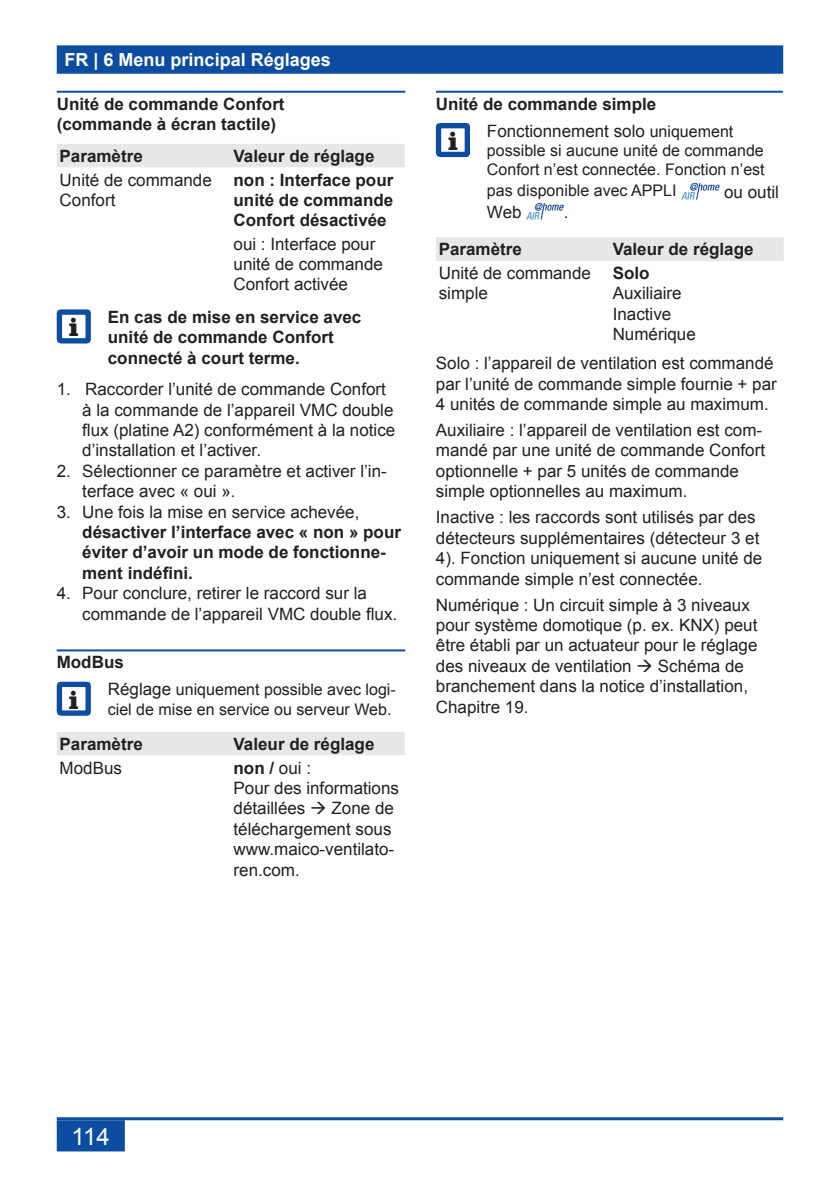
<style>
.page{position:relative;width:840px;height:1191px;background:#fff}
.page>*{position:absolute;margin:0;border:0;box-sizing:border-box;transform-origin:0 0}
.t1{font:900 26.6px "Clarendon BT";color:#231f20}
.t2{font:24px "Arial";color:#fff}
.t3{font:700 18px "Arial";color:#fff}
.Grundtext{font:17px/20.4px "Arial";color:#231f20}
.Handlung{font:17px/20.4px "Arial";color:#231f20}
.Tabelleninhalt_8_5pt{font:17px/20.4px "Arial";color:#231f20}
.Handlung-2{font:700 17px/20.4px "Arial";color:#231f20}
.Überschrift_03{font:700 17px/20.4px "Arial";color:#231f20}
.Tabellenkopf_8_5pt{font:700 17px "Arial";color:#231f20}
.Hinweis-Überschrift{font:700 17px/20.4px "Arial";color:#231f20}
.Tabelleninhalt_8_5pt-2{font:700 17px/20.4px "Arial";color:#231f20;text-align:justify}
.Hinweis-Überschrift-2{font:17px "Arial";color:#231f20}
.Hinweis-Überschrift-3{font:16px/19.8px "Arial";color:#231f20}
.s1{font-weight:400}
.s2{font-size:17px}
.s3{font-weight:700}
.s4{font-size:16px}
</style>
<div class="page">
<div style="left:58px;top:46px;width:723px;height:27px;background:#0d4da1"></div>
<div style="left:57px;top:45px;width:725px;height:29px;border:2px solid #0d4da1"></div>
<div style="left:58px;top:1121px;width:66px;height:29px;background:#0d4da1"></div>
<div style="left:57px;top:1120px;width:68px;height:31px;border:2px solid #0d4da1"></div>
<hr style="left:57px;top:1117px;width:725px;height:3px;background:#0d4da1">
<hr style="left:57px;top:91px;width:348px;height:2px;background:#0d4da1">
<hr style="left:57px;top:649px;width:348px;height:2px;background:#0d4da1">
<div style="left:57px;top:144px;width:347px;height:23px;background:#e6e7e9"></div>
<svg style="left:57px;top:309px;width:34px;height:34px"></svg>
<svg style="left:57px;top:682px;width:34px;height:34px"></svg>
<div style="left:57px;top:732px;width:347px;height:23px;background:#e6e7e9"></div>
<hr style="left:435px;top:91px;width:347px;height:2px;background:#0d4da1">
<svg style="left:435px;top:123px;width:34px;height:34px"></svg>
<img style="left:681px;top:182px;width:38px;height:17px">
<img style="left:526px;top:203px;width:37px;height:17px">
<div style="left:436px;top:237px;width:347px;height:24px;background:#e6e7e9"></div>
<p class="t3" style="left:64px;top:48px;width:268px">FR | 6 Menu principal Réglages</p>
<p class="Überschrift_03" style="left:57px;top:94px;width:229px">Unité de commande Confort (commande à écran tactile)</p>
<p class="Tabellenkopf_8_5pt" style="left:60px;top:145px;width:85px">Paramètre</p>
<p class="Tabellenkopf_8_5pt" style="left:233px;top:145px;width:142px">Valeur de réglage</p>
<p class="Tabelleninhalt_8_5pt" style="left:60px;top:170px;width:154px">Unité de commande<br>Confort</p>
<p class="Tabelleninhalt_8_5pt-2" style="left:233px;top:170px;width:161px">non : Interface pour unité de commande Confort désactivée</p>
<p class="Tabelleninhalt_8_5pt" style="left:233px;top:234px;width:151px">oui : Interface pour unité de commande<br>Confort activée</p>
<p class="t1" style="left:69px;top:311px;width:11px">i</p>
<p class="Hinweis-Überschrift" style="left:108px;top:307px;width:255px">En cas de mise en service avec unité de commande Confort connecté à court terme.</p>
<p class="Handlung" style="left:82px;top:379px;width:314px;text-indent:-26px">1. Raccorder l’unité de commande Confort à la commande de l’appareil VMC double flux (platine A2) conformément à la notice d’installation et l’activer.</p>
<p class="Handlung" style="left:82px;top:461px;width:306px;text-indent:-26px">2. Sélectionner ce paramètre et activer l’in&shy;terface avec « oui ».</p>
<p class="Handlung-2" style="left:82px;top:502px;width:320px;text-indent:-26px"><span class="s1">3. Une fois la mise en service achevée, </span>désactiver l’interface avec « non » pour éviter d’avoir un mode de fonctionne&shy;ment indéfini.</p>
<p class="Handlung" style="left:82px;top:583px;width:316px;text-indent:-26px">4. Pour conclure, retirer le raccord sur la commande de l’appareil VMC double flux.</p>
<p class="Überschrift_03" style="left:57px;top:653px;width:69px">ModBus</p>
<p class="t1" style="left:69px;top:683px;width:11px">i</p>
<p class="Hinweis-Überschrift-3" style="left:108px;top:680px;width:289px;line-height:19.2px"><span class="s2">Réglage</span> uniquement possible avec logi&shy;ciel de mise en service ou serveur Web.</p>
<p class="Tabellenkopf_8_5pt" style="left:60px;top:732px;width:85px">Paramètre</p>
<p class="Tabellenkopf_8_5pt" style="left:233px;top:732px;width:142px">Valeur de réglage</p>
<p class="Tabelleninhalt_8_5pt" style="left:60px;top:757px;width:64px">ModBus</p>
<p class="Tabelleninhalt_8_5pt" style="left:233px;top:757px;width:167px"><span class="s3">non /</span> oui :<br>Pour des informations détaillées → Zone de téléchargement sous www.maico-ventilato&shy;ren.com.</p>
<p class="Überschrift_03" style="left:435px;top:94px;width:222px">Unité de commande simple</p>
<p class="t1" style="left:448px;top:124px;width:11px">i</p>
<p class="Hinweis-Überschrift-2" style="left:486px;top:120px;width:248px">Fonctionnement solo <span class="s4">uniquement</span></p>
<p class="Hinweis-Überschrift-3" style="left:486px;top:140px;width:279px;text-align:justify">possible si aucune unité de commande Confort n’est connectée. Fonction n’est pas disponible avec APPLI</p>
<p class="Hinweis-Überschrift-2" style="left:723px;top:180px;width:56px">ou outil</p>
<p class="Hinweis-Überschrift-2" style="left:486px;top:201px;width:36px">Web</p>
<p class="Hinweis-Überschrift-2" style="left:563px;top:201px;width:6px">.</p>
<p class="Tabellenkopf_8_5pt" style="left:438px;top:238px;width:85px">Paramètre</p>
<p class="Tabellenkopf_8_5pt" style="left:612px;top:238px;width:142px">Valeur de réglage</p>
<p class="Tabelleninhalt_8_5pt" style="left:438px;top:263px;width:154px">Unité de commande simple</p>
<p class="Tabelleninhalt_8_5pt" style="left:612px;top:263px;width:85px"><span class="s3">Solo<br></span>Auxiliaire<br>Inactive<br>Numérique</p>
<p class="Grundtext" style="left:435px;top:353px;width:342px">Solo : l’appareil de ventilation est commandé par l’unité de commande simple fournie + par<br>4 unités de commande simple au maximum.</p>
<p class="Grundtext" style="left:435px;top:420px;width:330px">Auxiliaire : l’appareil de ventilation est com&shy;mandé par une unité de commande Confort optionnelle + par 5 unités de commande simple optionnelles au maximum.</p>
<p class="Grundtext" style="left:435px;top:507px;width:328px">Inactive : les raccords sont utilisés par des détecteurs supplémentaires (détecteur 3 et 4). Fonction uniquement si aucune unité de commande simple n’est connectée.</p>
<p class="Grundtext" style="left:435px;top:594px;width:323px">Numérique : Un circuit simple à 3 niveaux pour système domotique (p. ex. KNX) peut être établi par un actuateur pour le réglage des niveaux de ventilation → Schéma de branchement dans la notice d’installation, Chapitre 19.</p>
<h2 class="t2" style="left:72px;top:1120px;width:40px">114</h2>
</div>
